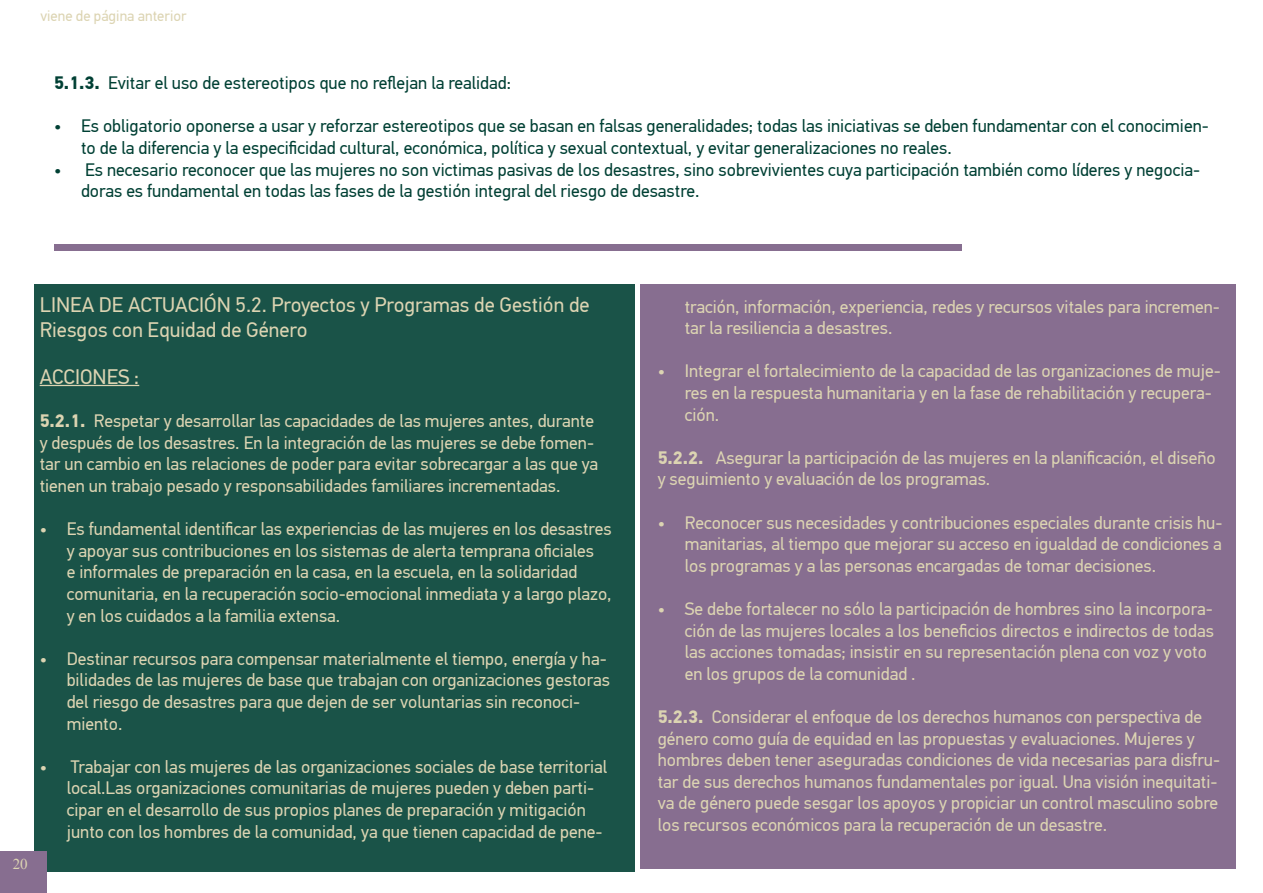
<style>
.page{position:relative;width:1263px;height:893px;background:#fff}
.page>*{position:absolute;margin:0;border:0;box-sizing:border-box;transform-origin:0 0}
.t1{font:21px/25.2px "PF Din Text Pro";color:#dcd4b2}
.t2{font:18px/21.6px "PF Din Text Pro";color:#dcd4b2}
.t3{font:18px/21.6px "PF Din Text Pro";color:#004034}
.t4{font:15px "PF Din Text Pro";color:#dcd4b2}
.t5{font:15px "Times New Roman";color:#dcd4b2}
.s1{font-weight:700}
</style>
<div class="page">
<div style="left:640px;top:285px;width:596px;height:584px;background:#876e90"></div>
<div style="left:34px;top:285px;width:600px;height:587px;background:#1a5348"></div>
<hr style="left:40px;top:385px;width:99px;height:1px;background:#dcd4b2">
<div style="left:54px;top:244px;width:907px;height:7px;background:#876e90"></div>
<div style="left:0;top:851px;width:46px;height:42px;background:#876e90"></div>
<p class="t4" style="left:40px;top:7px;width:148px">viene de página anterior</p>
<p class="t3" style="left:54px;top:72px;width:459px"><span class="s1">5.1.3.</span> Evitar el uso de estereotipos que no reflejan la realidad:</p>
<p class="t3" style="left:81px;top:115px;width:1129px;text-indent:-27px">• Es obligatorio oponerse a usar y reforzar estereotipos que se basan en falsas generalidades; todas las iniciativas se deben fundamentar con el conocimien&shy;to de la diferencia y la especificidad cultural, económica, política y sexual contextual, y evitar generalizaciones no reales.</p>
<p class="t3" style="left:81px;top:159px;width:1121px;text-indent:-27px">• Es necesario reconocer que las mujeres no son victimas pasivas de los desastres, sino sobrevivientes cuya participación también como líderes y negocia&shy;doras es fundamental en todas las fases de la gestión integral del riesgo de desastre.</p>
<p class="t5" style="left:13px;top:854px;width:16px">20</p>
<p class="t1" style="left:40px;top:292px;width:551px">LINEA DE ACTUACIÓN 5.2. Proyectos y Programas de Gestión de<br>Riesgos con Equidad de Género</p>
<p class="t1" style="left:40px;top:364px;width:101px">ACCIONES :</p>
<p class="t2" style="left:40px;top:410px;width:560px"><span class="s1">5.2.1.</span> Respetar y desarrollar las capacidades de las mujeres antes, durante y después de los desastres. En la integración de las mujeres se debe fomen&shy;tar un cambio en las relaciones de poder para evitar sobrecargar a las que ya tienen un trabajo pesado y responsabilidades familiares incrementadas.</p>
<p class="t2" style="left:67px;top:518px;width:547px;text-indent:-27px">• Es fundamental identificar las experiencias de las mujeres en los desastres y apoyar sus contribuciones en los sistemas de alerta temprana oficiales<br>e informales de preparación en la casa, en la escuela, en la solidaridad comunitaria, en la recuperación socio-emocional inmediata y a largo plazo, y en los cuidados a la familia extensa.</p>
<p class="t2" style="left:67px;top:648px;width:545px;text-indent:-27px">• Destinar recursos para compensar materialmente el tiempo, energía y ha&shy;bilidades de las mujeres de base que trabajan con organizaciones gestoras del riesgo de desastres para que dejen de ser voluntarias sin reconoci&shy;miento.</p>
<p class="t2" style="left:67px;top:756px;width:542px;text-indent:-27px">• Trabajar con las mujeres de las organizaciones sociales de base territorial local.Las organizaciones comunitarias de mujeres pueden y deben parti&shy;cipar en el desarrollo de sus propios planes de preparación y mitigación junto con los hombres de la comunidad, ya que tienen capacidad de pene-</p>
<p class="t2" style="left:685px;top:296px;width:537px">tración, información, experiencia, redes y recursos vitales para incremen&shy;tar la resiliencia a desastres.</p>
<p class="t2" style="left:685px;top:361px;width:538px;text-indent:-27px">• Integrar el fortalecimiento de la capacidad de las organizaciones de muje&shy;res en la respuesta humanitaria y en la fase de rehabilitación y recupera&shy;ción.</p>
<p class="t2" style="left:658px;top:447px;width:560px"><span class="s1">5.2.2.</span> Asegurar la participación de las mujeres en la planificación, el diseño y seguimiento y evaluación de los programas.</p>
<p class="t2" style="left:685px;top:512px;width:539px;text-align:justify;text-indent:-27px">• Reconocer sus necesidades y contribuciones especiales durante crisis hu&shy;manitarias, al tiempo que mejorar su acceso en igualdad de condiciones a los programas y a las personas encargadas de tomar decisiones.</p>
<p class="t2" style="left:685px;top:598px;width:531px;text-indent:-27px">• Se debe fortalecer no sólo la participación de hombres sino la incorpora&shy;ción de las mujeres locales a los beneficios directos e indirectos de todas las acciones tomadas; insistir en su representación plena con voz y voto en los grupos de la comunidad .</p>
<p class="t2" style="left:658px;top:706px;width:564px"><span class="s1">5.2.3.</span> Considerar el enfoque de los derechos humanos con perspectiva de género como guía de equidad en las propuestas y evaluaciones. Mujeres y hombres deben tener aseguradas condiciones de vida necesarias para disfru&shy;tar de sus derechos humanos fundamentales por igual. Una visión inequitati&shy;va de género puede sesgar los apoyos y propiciar un control masculino sobre los recursos económicos para la recuperación de un desastre.</p>
</div>
